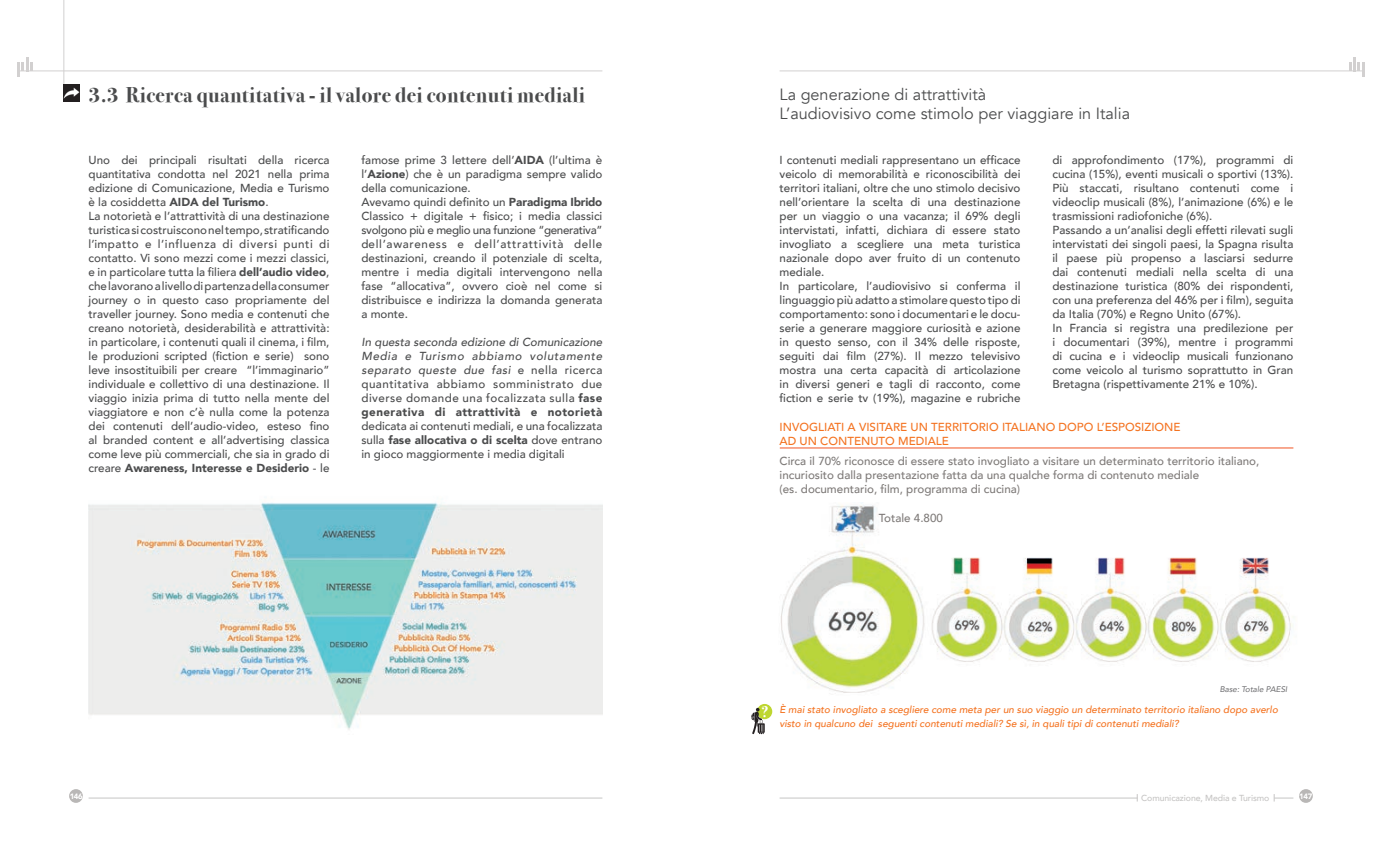
<style>
.page{position:relative;width:1382px;height:851px;background:#fff}
.page>*{position:absolute;margin:0;border:0;box-sizing:border-box;transform-origin:0 0}
.t1{font:700 21.25px "Bodoni Svty Two ITCTT";letter-spacing:.02em;color:#4b4c4d}
.t2{font:16.25px/19.5px "Avenir";color:#4b4c4d}
.t3{font:700 15.75px "Bodoni Svty Two ITCTT";color:#fff}
.t4{font:500 11.62px/14px "Avenir";color:#4b4c4d}
.t5{font:italic 500 11.62px/14px "Avenir";letter-spacing:.06em;color:#4b4c4d;text-align:justify}
.t6{font:500 11.62px/14px "Avenir";color:#7e7a78}
.t7{font:500 11.62px/14px "Avenir";color:#f47321}
.t8{font:italic 500 10px/14px "Avenir";color:#f47321}
.t9{font:500 8.75px "Avenir";letter-spacing:-.01em;color:#c6c5c4}
.t10{font:italic 8.12px "Avenir";color:#69696c}
.t11{font:900 7.75px "Avenir";letter-spacing:-.045em;color:#fff}
.s1{font-weight:900}
.s2{font-style:normal}
.s3{font-weight:900;font-style:normal}
</style>
<div class="page">
<hr style="left:780px;top:797px;width:357px;height:1px;background:#c6c5c4">
<svg style="left:1274px;top:794px;width:19px;height:7px"></svg>
<div style="left:1299px;top:789px;width:14px;height:13px;background:#b9b7b6;border-radius:50%"></div>
<hr style="left:780px;top:71px;width:583px;height:1px;background:#d2d0d0">
<hr style="left:1353px;top:57px;width:3px;height:14px;background:#d2d0d0">
<svg style="left:1349px;top:62px;width:15px;height:14px"></svg>
<hr style="left:17px;top:71px;width:585px;height:1px;background:#d2d0d0">
<hr style="left:64px;top:0;width:1px;height:101px;background:#d2d0d0">
<hr style="left:89px;top:797px;width:513px;height:1px;background:#c6c5c4">
<div style="left:69px;top:789px;width:14px;height:13px;background:#b9b7b6;border-radius:50%"></div>
<img style="left:64px;top:84px;width:16px;height:18px">
<svg style="left:22px;top:57px;width:11px;height:14px"></svg>
<hr style="left:17px;top:62px;width:3px;height:14px;background:#d2d0d0">
<img style="left:89px;top:502px;width:513px;height:228px">
<hr style="left:780px;top:447px;width:513px;height:1px;background:#f15422">
<img style="left:781px;top:502px;width:512px;height:191px">
<div style="left:757px;top:703px;width:15px;height:16px;background:#bed630;border-radius:50%"></div>
<svg style="left:751px;top:707px;width:14px;height:27px"></svg>
<h1 class="t1" style="left:89px;top:83px;width:498px">3.3 Ricerca quantitativa - il valore dei contenuti mediali</h1>
<p class="t4" style="left:89px;top:153px;width:242px">Uno dei principali risultati della ricerca quantitativa condotta nel 2021 nella prima edizione di Comunicazione, Media e Turismo è la cosiddetta <span class="s1">AIDA del Turismo</span>.<br>La notorietà e l’attrattività di una destinazione turistica si costruiscono nel tempo, stratificando l’impatto e l’influenza di diversi punti di contatto. Vi sono mezzi come i mezzi classici, e in particolare tutta la filiera <span class="s1">dell’audio video</span>, che lavorano a livello di partenza della consumer journey o in questo caso propriamente del traveller journey. Sono media e contenuti che creano notorietà, desiderabilità e attrattività: in particolare, i contenuti quali il cinema, i film, le produzioni scripted (fiction e serie) sono leve insostituibili per creare “l’immaginario” individuale e collettivo di una destinazione. Il viaggio inizia prima di tutto nella mente del viaggiatore e non c’è nulla come la potenza dei contenuti dell’audio-video, esteso fino al branded content e all’advertising classica come leve più commerciali, che sia in grado di creare <span class="s1">Awareness, Interesse e Desiderio</span> - le</p>
<p class="t4" style="left:361px;top:153px;width:242px">famose prime 3 lettere dell’<span class="s1">AIDA</span> (l’ultima è l’<span class="s1">Azione</span>) che è un paradigma sempre valido della comunicazione.<br>Avevamo quindi definito un <span class="s1">Paradigma Ibrido </span>Classico + digitale + fisico; i media classici svolgono più e meglio una funzione “generativa” dell’awareness e dell’attrattività delle destinazioni, creando il potenziale di scelta, mentre i media digitali intervengono nella fase “allocativa”, ovvero cioè nel come si distribuisce e indirizza la domanda generata a monte.</p>
<p class="t5" style="left:361px;top:335px;width:242px">In questa seconda edizione di Comunicazione Media e Turismo abbiamo volutamente separato queste due fasi <span class="s2">e nella ricerca quantitativa abbiamo somministrato due diverse domande una focalizzata sulla</span> <span class="s3">fase generativa di attrattività e notorietà</span></p>
<p class="t4" style="left:361px;top:419px;width:242px;text-align:justify">dedicata ai contenuti mediali, e una focalizzata sulla <span class="s1">fase allocativa o di scelta</span> dove entrano in gioco maggiormente i media digitali</p>
<h2 class="t2" style="left:780px;top:85px;width:352px">La generazione di attrattività<br>L’audiovisivo come stimolo per viaggiare in Italia</h2>
<p class="t4" style="left:780px;top:153px;width:242px">I contenuti mediali rappresentano un efficace veicolo di memorabilità e riconoscibilità dei territori italiani, oltre che uno stimolo decisivo nell’orientare la scelta di una destinazione per un viaggio o una vacanza; il 69% degli intervistati, infatti, dichiara di essere stato invogliato a scegliere una meta turistica nazionale dopo aver fruito di un contenuto mediale.<br>In particolare, l’audiovisivo si conferma il linguaggio più adatto a stimolare questo tipo di comportamento: sono i documentari e le docu&shy;serie a generare maggiore curiosità e azione in questo senso, con il 34% delle risposte, seguiti dai film (27%). Il mezzo televisivo mostra una certa capacità di articolazione in diversi generi e tagli di racconto, come fiction e serie tv (19%), magazine e rubriche</p>
<p class="t4" style="left:1052px;top:153px;width:242px">di approfondimento (17%), programmi di cucina (15%), eventi musicali o sportivi (13%).<br>Più staccati, risultano contenuti come i videoclip musicali (8%), l’animazione (6%) e le trasmissioni radiofoniche (6%).<br>Passando a un’analisi degli effetti rilevati sugli intervistati dei singoli paesi, la Spagna risulta il paese più propenso a lasciarsi sedurre dai contenuti mediali nella scelta di una destinazione turistica (80% dei rispondenti, con una preferenza del 46% per i film), seguita da Italia (70%) e Regno Unito (67%).<br>In Francia si registra una predilezione per i documentari (39%), mentre i programmi di cucina e i videoclip musicali funzionano come veicolo al turismo soprattutto in Gran Bretagna (rispettivamente 21% e 10%).</p>
<p class="t7" style="left:780px;top:420px;width:403px">INVOGLIATI A VISITARE UN TERRITORIO ITALIANO DOPO L’ESPOSIZIONE<br>AD UN CONTENUTO MEDIALE</p>
<p class="t6" style="left:780px;top:454px;width:481px">Circa il 70% riconosce di essere stato invogliato a visitare un determinato territorio italiano, incuriosito dalla presentazione fatta da una qualche forma di contenuto mediale<br>(es. documentario, film, programma di cucina)</p>
<p class="t6" style="left:879px;top:511px;width:66px">Totale 4.800</p>
<h3 class="t3" style="left:761px;top:702px;width:9px">?</h3>
<p class="t10" style="left:1220px;top:683px;width:69px">Base: Totale PAESI</p>
<p class="t8" style="left:779px;top:702px;width:500px">È mai stato invogliato a scegliere come meta per un suo viaggio un determinato territorio italiano dopo averlo visto in qualcuno dei seguenti contenuti mediali? Se sì, in quali tipi di contenuti mediali?</p>
<p class="t11" style="left:70px;top:790px;width:14px">146</p>
<p class="t9" style="left:1141px;top:792px;width:130px">Comunicazione, Media e Turismo</p>
<p class="t11" style="left:1299px;top:790px;width:15px">147</p>
</div>
